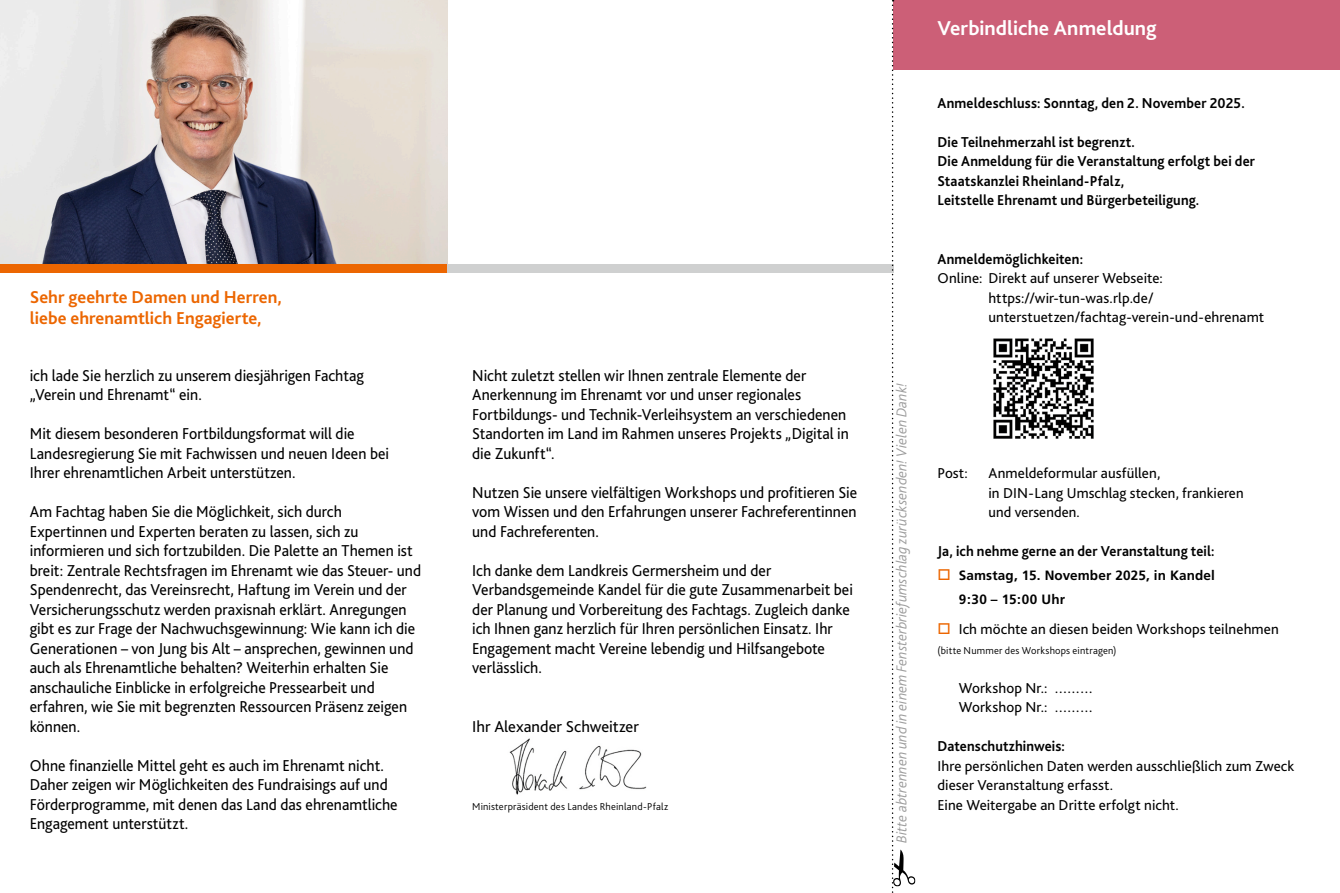
<style>
.page{position:relative;width:1340px;height:893px;background:#fff}
.page>*{position:absolute;margin:0;border:0;box-sizing:border-box;transform-origin:0 0}
._11_Headline_Innen{font:700 21px "Bliss 2";color:#fff}
._10_Headline_Program{font:700 18px/21.6px "Bliss 2";color:#ec6601}
._25_Copy_Medium{font:16.5px/19.5px "Bliss 2";color:#000;scale:.95 1}
._25_Copy_Medium-2{font:16.5px "Bliss 2";color:#000}
._20_Copy{font:15px/19.5px "Bliss 2";letter-spacing:.005em;color:#000}
._25_Copy_Bold{font:700 15px/19.5px "Bliss 2";letter-spacing:.01em;color:#000;scale:.95 1}
._73_Tabelle_Referat{font:italic 300 15px "Bliss 2";letter-spacing:.005em;color:#9c9c9c}
._26_Copy_Bold{font:700 15px "Bliss 2";letter-spacing:.01em;color:#000;scale:.95 1}
._22_Copy_Einzug{font:700 13.5px/24px "Frutiger";letter-spacing:.01em;color:#000}
._40_Marginalien{font:300 10.5px "Bliss 2";letter-spacing:.02em;color:#000}
.s1{color:#ec6601}
</style>
<div class="page">
<img style="left:0;top:0;width:448px;height:264px">
<div style="left:421px;top:264px;width:472px;height:8px;background:#cfd0d0"></div>
<div style="left:0;top:264px;width:446px;height:8px;background:#ec6601"></div>
<div style="left:893px;top:0;width:446px;height:70px;background:#cc5f77"></div>
<img style="left:993px;top:338px;width:101px;height:101px">
<svg style="left:891px;top:0;width:24px;height:893px"></svg>
<img style="left:509px;top:738px;width:138px;height:57px">
<p class="_10_Headline_Program" style="left:30px;top:286px;width:253px">Sehr geehrte Damen und Herren, liebe ehrenamtlich Engagierte,</p>
<p class="_25_Copy_Medium" style="left:30px;top:365px;width:353px">ich lade Sie herzlich zu unserem diesjährigen Fachtag „Verein und Ehrenamt“ ein.</p>
<p class="_25_Copy_Medium" style="left:30px;top:424px;width:380px">Mit diesem besonderen Fortbildungsformat will die<br>Landesregierung Sie mit Fachwissen und neuen Ideen bei<br>Ihrer ehrenamtlichen Arbeit unterstützen.</p>
<p class="_25_Copy_Medium" style="left:30px;top:502px;width:413px">Am Fachtag haben Sie die Möglichkeit, sich durch Expertinnen und Experten beraten zu lassen, sich zu informieren und sich fortzubilden. Die Palette an Themen ist breit: Zentrale Rechtsfragen im Ehrenamt wie das Steuer- und Spendenrecht, das Vereinsrecht, Haftung im Verein und der Versicherungsschutz werden praxisnah erklärt. Anregungen gibt es zur Frage der Nachwuchsgewinnung: Wie kann ich die Generationen – von Jung bis Alt – ansprechen, gewinnen und auch als Ehrenamtliche behalten? Weiterhin erhalten Sie anschauliche Einblicke in erfolgreiche Pressearbeit und erfahren, wie Sie mit begrenzten Ressourcen Präsenz zeigen können.</p>
<p class="_25_Copy_Medium" style="left:30px;top:755px;width:389px">Ohne finanzielle Mittel geht es auch im Ehrenamt nicht.<br>Daher zeigen wir Möglichkeiten des Fundraisings auf und Förderprogramme, mit denen das Land das ehrenamtliche Engagement unterstützt.</p>
<p class="_25_Copy_Medium" style="left:472px;top:365px;width:398px">Nicht zuletzt stellen wir Ihnen zentrale Elemente der Anerkennung im Ehrenamt vor und unser regionales Fortbildungs- und Technik-Verleihsystem an verschiedenen Standorten im Land im Rahmen unseres Projekts „Digital in die Zukunft“.</p>
<p class="_25_Copy_Medium" style="left:472px;top:482px;width:407px;text-align:justify">Nutzen Sie unsere vielfältigen Workshops und profitieren Sie vom Wissen und den Erfahrungen unserer Fachreferentinnen und Fachreferenten.</p>
<p class="_25_Copy_Medium" style="left:472px;top:560px;width:402px">Ich danke dem Landkreis Germersheim und der Verbandsgemeinde Kandel für die gute Zusammenarbeit bei der Planung und Vorbereitung des Fachtags. Zugleich danke ich Ihnen ganz herzlich für Ihren persönlichen Einsatz. Ihr Engagement macht Vereine lebendig und Hilfsangebote verlässlich.</p>
<p class="_25_Copy_Medium-2" style="left:472px;top:716px;width:168px">Ihr Alexander Schweitzer</p>
<p class="_40_Marginalien" style="left:472px;top:800px;width:197px">Ministerpräsident des Landes Rheinland-Pfalz</p>
<p class="_73_Tabelle_Referat" style="left:892px;top:843px;width:462px;rotate:-90deg">Bitte abtrennen und in einem Fensterbriefumschlag zurücksenden! Vielen Dank!</p>
<p class="_11_Headline_Innen" style="left:937px;top:15px;width:221px">Verbindliche Anmeldung</p>
<p class="_25_Copy_Bold" style="left:937px;top:93px;width:325px">Anmeldeschluss: Sonntag, den 2. November 2025.</p>
<p class="_25_Copy_Bold" style="left:937px;top:132px;width:336px">Die Teilnehmerzahl ist begrenzt.<br>Die Anmeldung für die Veranstaltung erfolgt bei der<br>Staatskanzlei Rheinland-Pfalz,</p>
<p class="_25_Copy_Bold" style="left:937px;top:190px;width:277px">Leitstelle Ehrenamt und Bürgerbeteiligung.</p>
<p class="_25_Copy_Bold" style="left:937px;top:249px;width:155px">Anmeldemöglichkeiten:</p>
<p class="_20_Copy" style="left:988px;top:268px;width:277px;text-indent:-51px">Online: Direkt auf unserer Webseite: https://wir-tun-was.rlp.de/ unterstuetzen/fachtag-verein-und-ehrenamt</p>
<p class="_20_Copy" style="left:937px;top:463px;width:32px">Post:</p>
<p class="_20_Copy" style="left:988px;top:463px;width:257px">Anmeldeformular ausfüllen,<br>in DIN-Lang Umschlag stecken, frankieren und versenden.</p>
<p class="_25_Copy_Bold" style="left:937px;top:541px;width:293px">Ja, ich nehme gerne an der Veranstaltung teil:</p>
<p class="_22_Copy_Einzug" style="left:958px;top:563px;width:258px;text-indent:-21px"><span class="s1">□</span> Samstag, 15. November 2025, in Kandel<br>9:30 – 15:00 Uhr</p>
<p class="_20_Copy" style="left:937px;top:619px;width:343px"><span class="s1">□</span> Ich möchte an diesen beiden Workshops teilnehmen</p>
<p class="_40_Marginalien" style="left:937px;top:644px;width:181px">(bitte Nummer des Workshops eintragen)</p>
<p class="_20_Copy" style="left:958px;top:678px;width:136px">Workshop Nr.: ………</p>
<p class="_20_Copy" style="left:958px;top:697px;width:136px">Workshop Nr.: ………</p>
<p class="_26_Copy_Bold" style="left:937px;top:737px;width:136px">Datenschutzhinweis:</p>
<p class="_20_Copy" style="left:937px;top:756px;width:358px">Ihre persönlichen Daten werden ausschließlich zum Zweck dieser Veranstaltung erfasst.<br>Eine Weitergabe an Dritte erfolgt nicht.</p>
</div>
